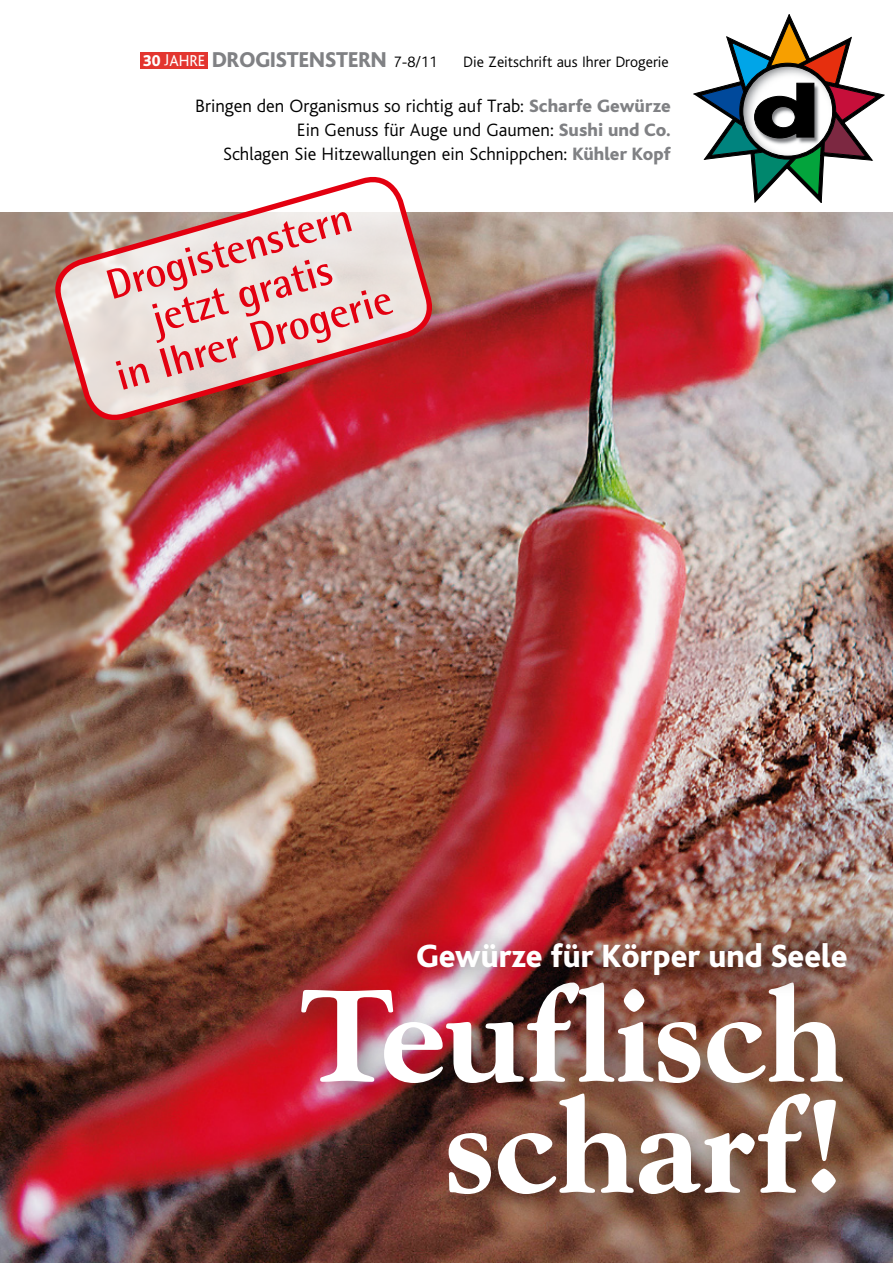
<style>
.page{position:relative;width:893px;height:1263px;background:#fff}
.page>*{position:absolute;margin:0;border:0;box-sizing:border-box;transform-origin:0 0}
.t1{font:800 132px/111px "Goudy";letter-spacing:-.01em;color:#fff;text-align:right}
.t2{font:700 42px/45px "Rotis Semi Sans";color:#e30010;text-align:center}
.t3{font:800 33.75px "Bliss";color:#fff;scale:.96 1}
.t4{font:800 22.5px "Bliss";color:#808184;scale:.95 1}
.t5{font:300 18.75px/24px "Bliss";color:#000;text-align:right}
.t6{font:16.5px "Bliss";color:#fff;scale:.95 1}
.t7{font:300 15.75px "Bliss";color:#000}
.s1{font-weight:800}
.s2{font-size:13.2px}
.s3{font-weight:300;font-size:15.75px;color:#000}
.s4{font-weight:800;color:#808184}
</style>
<div class="page">
<img style="left:0;top:213px;width:893px;height:1050px">
<svg style="left:693px;top:14px;width:191px;height:189px"></svg>
<div style="left:282px;top:963px;width:594px;height:266px;background:#000;opacity:.4"></div>
<div style="left:373px;top:916px;width:482px;height:83px;background:#000;opacity:.6"></div>
<div style="left:140px;top:52px;width:68px;height:16px;background:#e3352f"></div>
<svg style="left:51px;top:176px;width:385px;height:257px;background:#daafac"></svg>
<p class="t6" style="left:143px;top:52px;width:67px"><span class="s1">30</span> <span class="s2">J</span>AHRE</p>
<p class="t4" style="left:212px;top:48px;width:238px">Drogistenstern <span class="s3">7-8/11</span></p>
<p class="t7" style="left:463px;top:54px;width:207px">Die Zeitschrift aus Ihrer Drogerie</p>
<p class="t5" style="left:195px;top:94px;width:477px">Bringen den Organismus so richtig auf Trab: <span class="s4">Scharfe Gewürze<br></span>Ein Genuss für Auge und Gaumen: <span class="s4">Sushi und Co.<br></span>Schlagen Sie Hitzewallungen ein Schnippchen: <span class="s4">Kühler Kopf</span></p>
<h2 class="t2" style="left:86px;top:268px;width:287px;rotate:-16deg">Drogistenstern jetzt gratis<br>in Ihrer Drogerie</h2>
<h3 class="t3" style="left:416px;top:939px;width:451px">Gewürze für Körper und Seele</h3>
<h1 class="t1" style="left:300px;top:979px;width:548px">Teuflisch scharf!</h1>
</div>
